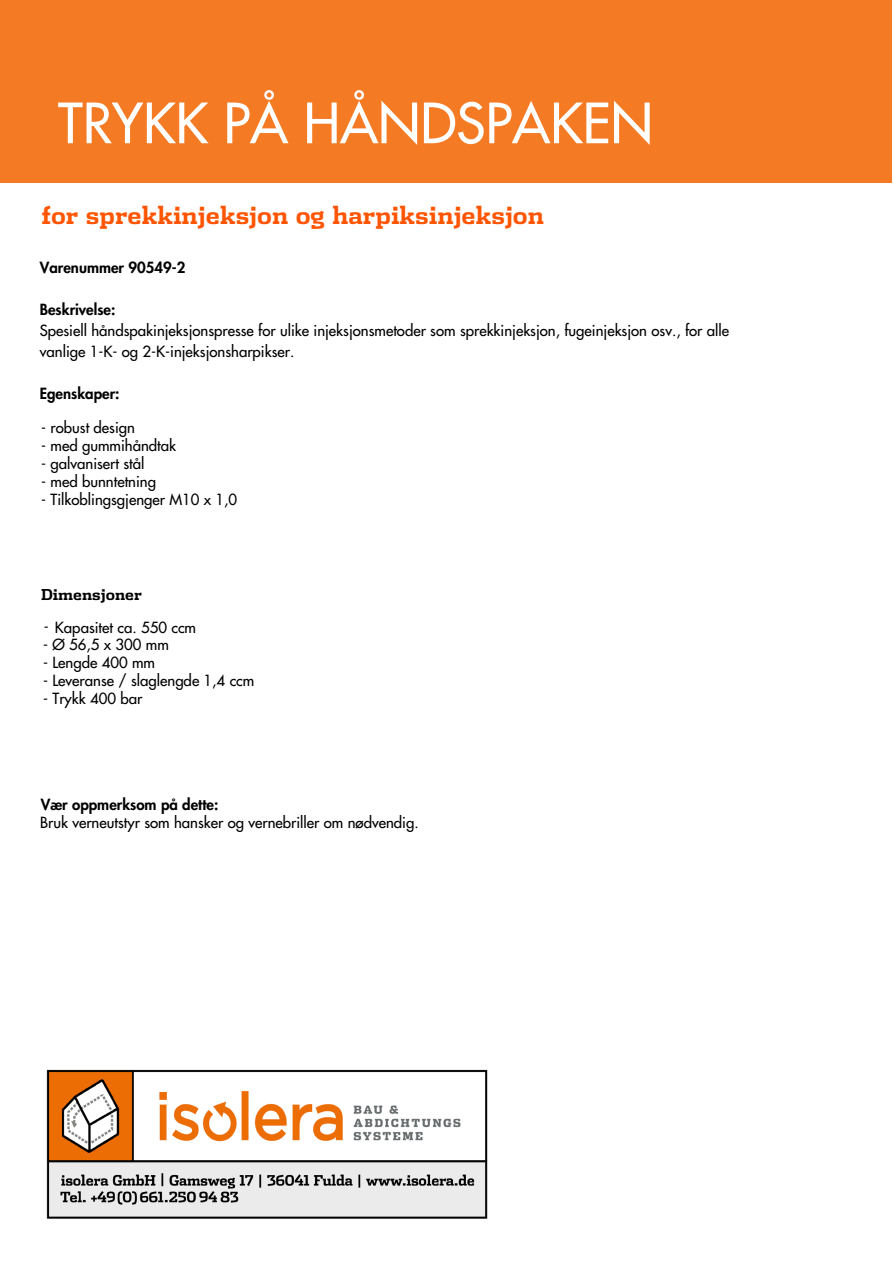
<style>
.page{position:relative;width:893px;height:1263px;background:#fff}
.page>*{position:absolute;margin:0;border:0;box-sizing:border-box;transform-origin:0 0}
.t1{font:500 54px "Futura Std";color:#fff}
.t2{font:700 24px "Dispatch";color:#f50}
.t3{font:500 15px/21px "Futura Std";color:#000}
.t4{font:800 15px "Futura Std";color:#000}
.t5{font:700 15px "Dispatch";color:#000}
</style>
<div class="page">
<img style="left:46px;top:1069px;width:442px;height:150px">
<div style="left:1px;top:0;width:891px;height:183px;background:#f47b24"></div>
<hr style="left:721px;top:1244px;width:113px;height:1px;background:#000">
<hr style="left:721px;top:1195px;width:113px;height:1px;background:#000">
<hr style="left:721px;top:1165px;width:113px;height:1px;background:#000">
<hr style="left:463px;top:1195px;width:258px;height:1px;background:#000">
<hr style="left:463px;top:1244px;width:77px;height:1px;background:#000">
<hr style="left:463px;top:1208px;width:50px;height:1px;background:#000">
<hr style="left:463px;top:1220px;width:50px;height:1px;background:#000">
<hr style="left:463px;top:1232px;width:50px;height:1px;background:#000">
<hr style="left:540px;top:1232px;width:294px;height:1px;background:#000">
<hr style="left:868px;top:619px;width:1px;height:431px;background:#000">
<hr style="left:856px;top:619px;width:1px;height:431px;background:#000">
<hr style="left:463px;top:619px;width:371px;height:1px;background:#000">
<hr style="left:463px;top:619px;width:1px;height:431px;background:#000">
<hr style="left:463px;top:1262px;width:371px;height:1px;background:#000">
<p class="t1" style="left:58px;top:90px;width:596px">TRYKK PÅ HÅNDSPAKEN</p>
<h2 class="t2" style="left:41px;top:199px;width:504px">for sprekkinjeksjon og harpiksinjeksjon</h2>
<p class="t4" style="left:40px;top:258px;width:147px">Varenummer 90549-2</p>
<p class="t4" style="left:40px;top:300px;width:77px">Beskrivelse:</p>
<p class="t3" style="left:40px;top:320px;width:691px">Spesiell håndspakinjeksjonspresse for ulike injeksjonsmetoder som sprekkinjeksjon, fugeinjeksjon osv., for alle vanlige 1-K- og 2-K-injeksjonsharpikser.</p>
<p class="t4" style="left:40px;top:384px;width:81px">Egenskaper:</p>
<p class="t3" style="left:41px;top:417px;width:95px">- robust design</p>
<p class="t3" style="left:41px;top:435px;width:136px">- med gummihåndtak</p>
<p class="t3" style="left:41px;top:453px;width:105px">- galvanisert stål</p>
<p class="t3" style="left:41px;top:471px;width:116px">- med bunntetning</p>
<p class="t3" style="left:41px;top:489px;width:198px">- Tilkoblingsgjenger M10 x 1,0</p>
<p class="t5" style="left:41px;top:583px;width:102px">Dimensjoner</p>
<p class="t3" style="left:44px;top:617px;width:154px">- Kapasitet ca. 550 ccm</p>
<p class="t3" style="left:43px;top:634px;width:127px">- Ø 56,5 x 300 mm</p>
<p class="t3" style="left:43px;top:652px;width:113px">- Lengde 400 mm</p>
<p class="t3" style="left:43px;top:670px;width:213px">- Leveranse / slaglengde 1,4 ccm</p>
<p class="t3" style="left:43px;top:688px;width:101px">- Trykk 400 bar</p>
<p class="t4" style="left:41px;top:795px;width:179px">Vær oppmerksom på dette:</p>
<p class="t3" style="left:40px;top:812px;width:380px">Bruk verneutstyr som hansker og vernebriller om nødvendig.</p>
</div>
